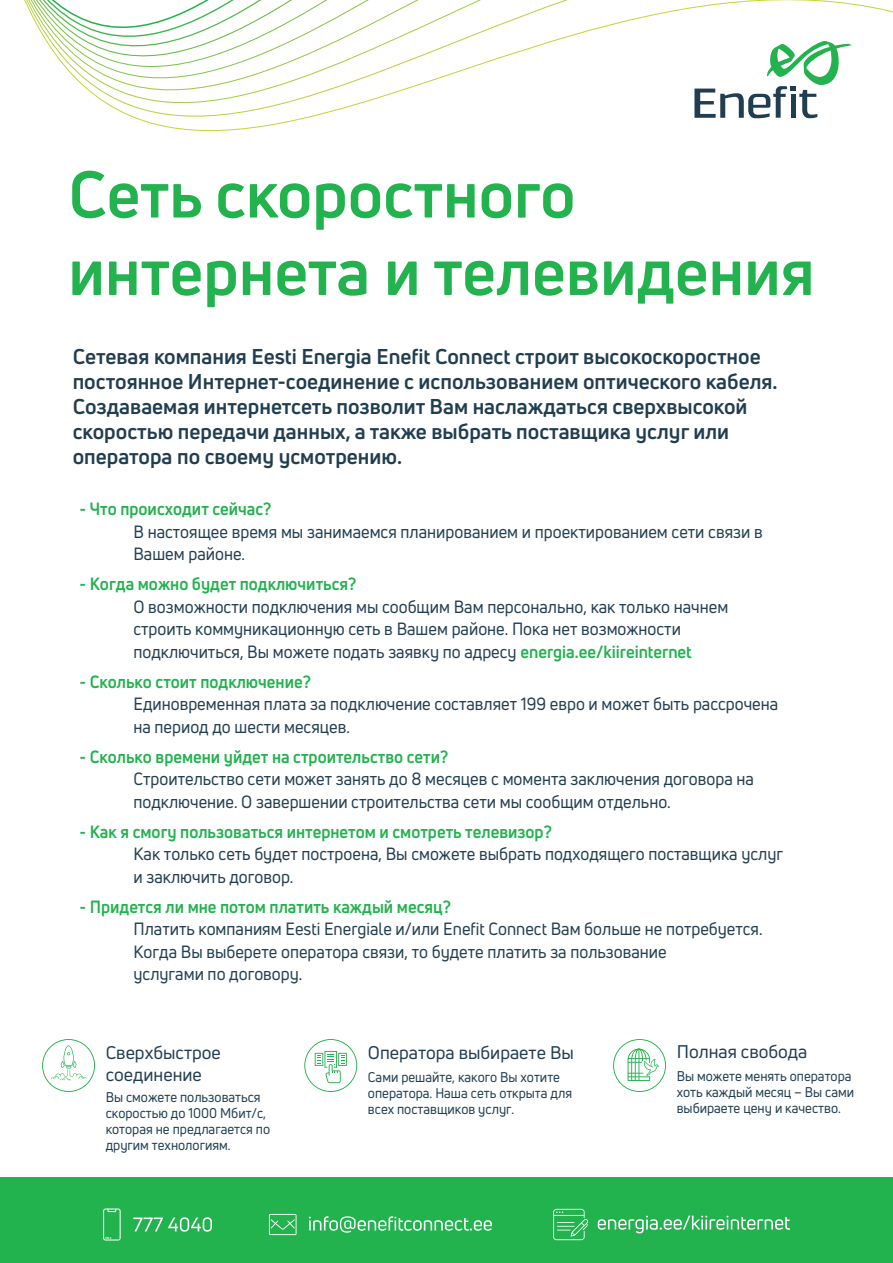
<style>
.page{position:relative;width:893px;height:1263px;background:#fff}
.page>*{position:absolute;margin:0;border:0;box-sizing:border-box;transform-origin:0 0}
.t1{font:700 64.5px/77.4px "Uni Neue";color:#22b24e}
.t2{font:700 21px/25.2px "Uni Neue";color:#213d50}
.t3{font:18px/21.6px "Uni Neue";color:#213d50}
.t4{font:17.4px/22.5px "Uni Neue";color:#213d50;scale:.95 1}
.t5{font:700 17.4px "Uni Neue";color:#22b24e;scale:.95 1}
.t6{font:13.8px/15.8px "Uni Neue";color:#213d50;scale:.95 1}
.s1{font-weight:700;color:#22b24e}
</style>
<div class="page">
<svg style="left:24px;top:0;width:869px;height:131px"></svg>
<svg style="left:694px;top:41px;width:157px;height:77px"></svg>
<div style="left:0;top:1177px;width:893px;height:86px;background:#22b24e"></div>
<svg style="left:42px;top:1039px;width:53px;height:53px"></svg>
<svg style="left:613px;top:1039px;width:53px;height:53px"></svg>
<svg style="left:304px;top:1039px;width:53px;height:53px"></svg>
<svg style="left:269px;top:1214px;width:28px;height:21px"></svg>
<svg style="left:309px;top:1216px;width:183px;height:17px"></svg>
<svg style="left:553px;top:1209px;width:35px;height:31px"></svg>
<svg style="left:598px;top:1215px;width:192px;height:18px"></svg>
<svg style="left:103px;top:1208px;width:18px;height:32px"></svg>
<svg style="left:133px;top:1217px;width:79px;height:15px"></svg>
<h1 class="t1" style="left:68px;top:155px;width:748px">Сеть скоростного интернета и телевидения</h1>
<p class="t2" style="left:73px;top:343px;width:706px">Сетевая компания Eesti Energia Enefit Connect строит высокоскоростное постоянное Интернет-соединение с использованием оптического кабеля.<br>Создаваемая интернетсеть позволит Вам наслаждаться сверхвысокой скоростью передачи данных, а также выбрать поставщика услуг или оператора по своему усмотрению.</p>
<p class="t5" style="left:79px;top:498px;width:204px">- Что происходит сейчас?</p>
<p class="t4" style="left:133px;top:520px;width:664px">В настоящее время мы занимаемся планированием и проектированием сети связи в<br>Вашем районе.</p>
<p class="t5" style="left:79px;top:573px;width:293px">- Когда можно будет подключиться?</p>
<p class="t4" style="left:133px;top:595px;width:628px">О возможности подключения мы сообщим Вам персонально, как только начнем строить коммуникационную сеть в Вашем районе. Пока нет возможности подключиться, Вы можете подать заявку по адресу <span class="s1">energia.ee/kiireinternet</span></p>
<p class="t5" style="left:79px;top:671px;width:245px">- Сколько стоит подключение?</p>
<p class="t4" style="left:133px;top:693px;width:680px">Единовременная плата за подключение составляет 199 евро и может быть рассрочена на период до шести месяцев.</p>
<p class="t5" style="left:79px;top:745px;width:390px">- Сколько времени уйдет на строительство сети?</p>
<p class="t4" style="left:133px;top:767px;width:655px">Строительство сети может занять до 8 месяцев с момента заключения договора на подключение. О завершении строительства сети мы сообщим отдельно.</p>
<p class="t5" style="left:79px;top:820px;width:499px">- Как я смогу пользоваться интернетом и смотреть телевизор?</p>
<p class="t4" style="left:133px;top:842px;width:685px">Как только сеть будет построена, Вы сможете выбрать подходящего поставщика услуг и заключить договор.</p>
<p class="t5" style="left:79px;top:895px;width:392px">- Придется ли мне потом платить каждый месяц?</p>
<p class="t4" style="left:133px;top:917px;width:664px">Платить компаниям Eesti Energiale и/или Enefit Connect Вам больше не потребуется.<br>Когда Вы выберете оператора связи, то будете платить за пользование<br>услугами по договору.</p>
<p class="t3" style="left:106px;top:1042px;width:117px">Сверхбыстрое соединение</p>
<p class="t6" style="left:106px;top:1089px;width:175px">Вы сможете пользоваться скоростью до 1000 Мбит/с, которая не предлагается по другим технологиям.</p>
<p class="t3" style="left:368px;top:1041px;width:207px">Оператора выбираете Вы</p>
<p class="t6" style="left:368px;top:1069px;width:216px">Сами решайте, какого Вы хотите оператора. Наша сеть открыта для всех поставщиков услуг.</p>
<p class="t3" style="left:677px;top:1040px;width:132px">Полная свобода</p>
<p class="t6" style="left:677px;top:1068px;width:188px">Вы можете менять оператора хоть каждый месяц – Вы сами выбираете цену и качество.</p>
</div>
